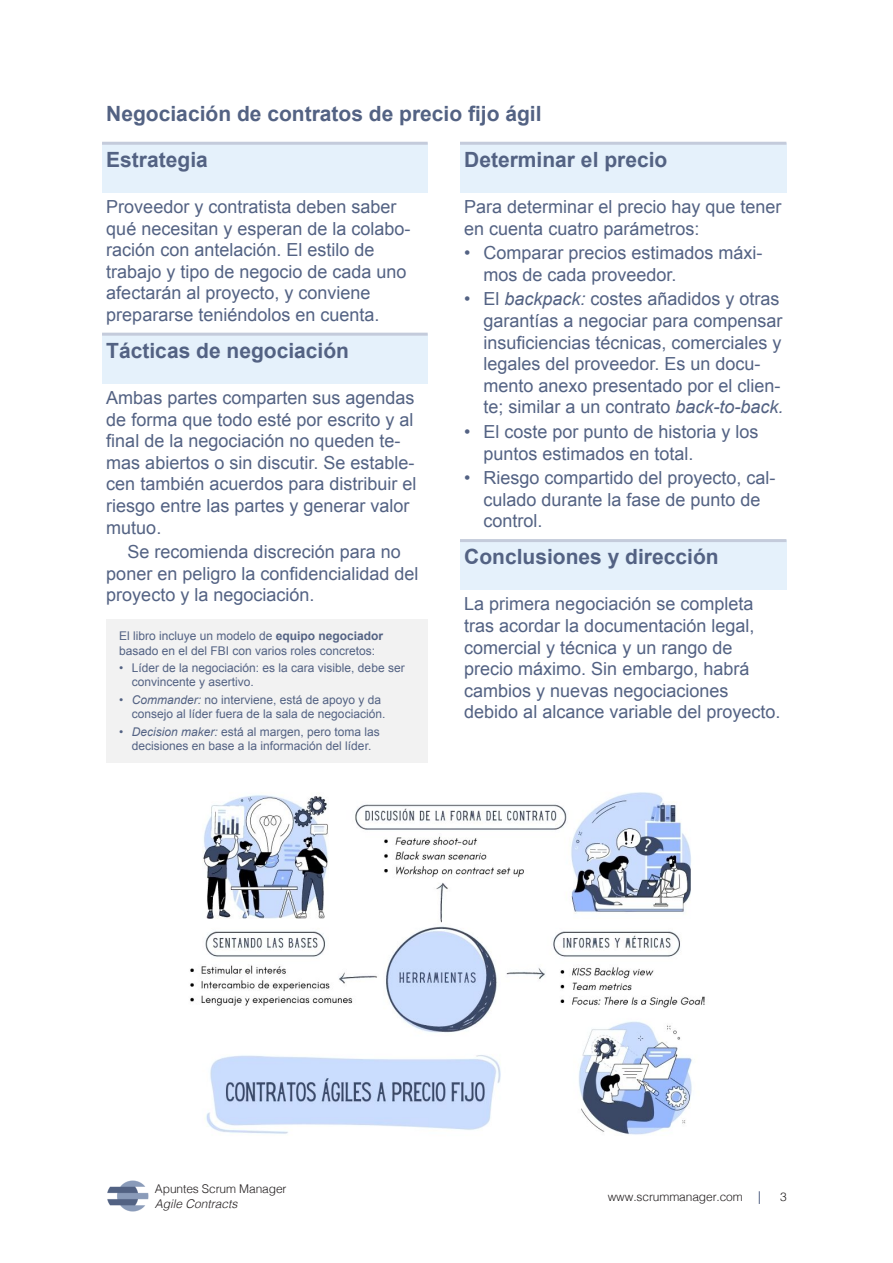
<style>
.page{position:relative;width:893px;height:1263px;background:#fff}
.page>*{position:absolute;margin:0;border:0;box-sizing:border-box;transform-origin:0 0}
.t1{font:700 21px "Arial";color:#536283}
.t2{font:18px/21.6px "Arial";color:#536283}
.t3{font:12px/14.4px "Arial";color:#536283}
.t4{font:300 12px "Helvetica";letter-spacing:-.01em;color:#231f20}
.t5{font:italic 300 12px "Helvetica";color:#231f20}
.s1{font-weight:700}
.s2{font-style:italic}
.s3{font-family:"Arial";font-weight:400;font-size:13.5px;color:#536283}
</style>
<div class="page">
<img style="left:190px;top:792px;width:515px;height:343px">
<img style="left:107px;top:1180px;width:41px;height:32px">
<div style="left:102px;top:143px;width:326px;height:49px;background:#e5f1fb"></div>
<hr style="left:102px;top:142px;width:326px;height:3px;background:#c4cbdb">
<div style="left:102px;top:334px;width:326px;height:49px;background:#e5f1fb"></div>
<hr style="left:102px;top:333px;width:326px;height:3px;background:#c4cbdb">
<div style="left:460px;top:143px;width:326px;height:49px;background:#e5f1fb"></div>
<hr style="left:460px;top:142px;width:326px;height:3px;background:#c4cbdb">
<div style="left:460px;top:541px;width:326px;height:49px;background:#e5f1fb"></div>
<hr style="left:460px;top:539px;width:326px;height:3px;background:#c4cbdb">
<div style="left:106px;top:619px;width:322px;height:144px;background:#f2f2f2"></div>
<p class="t1" style="left:106px;top:106px;width:437px">Negociación de contratos de precio fijo ágil</p>
<p class="t1" style="left:106px;top:151px;width:103px">Estrategia</p>
<p class="t2" style="left:106px;top:198px;width:306px">Proveedor y contratista deben saber qué necesitan y esperan de la colabo&shy;ración con antelación. El estilo de trabajo y tipo de negocio de cada uno afectarán al proyecto, y conviene prepararse teniéndolos en cuenta.</p>
<p class="t1" style="left:106px;top:342px;width:244px">Tácticas de negociación</p>
<p class="t2" style="left:106px;top:388px;width:312px">Ambas partes comparten sus agendas de forma que todo esté por escrito y al final de la negociación no queden te&shy;mas abiertos o sin discutir. Se estable&shy;cen también acuerdos para distribuir el riesgo entre las partes y generar valor mutuo.</p>
<p class="t2" style="left:106px;top:543px;width:314px;text-indent:21px">Se recomienda discreción para no poner en peligro la confidencialidad del proyecto y la negociación.</p>
<p class="t3" style="left:119px;top:630px;width:266px">El libro incluye un modelo de <span class="s1">equipo negociador </span>basado en el del FBI con varios roles concretos:</p>
<p class="t3" style="left:132px;top:662px;width:274px;text-indent:-13px">• Líder de la negociación: es la cara visible, debe ser convincente y asertivo.</p>
<p class="t3" style="left:132px;top:693px;width:255px;text-indent:-13px"><span class="s2">• Commander:</span> no interviene, está de apoyo y da consejo al líder fuera de la sala de negociación.</p>
<p class="t3" style="left:119px;top:725px;width:262px;text-align:center"><span class="s2">• Decision maker:</span> está al margen, pero toma las decisiones en base a la información del líder.</p>
<p class="t1" style="left:464px;top:151px;width:205px">Determinar el precio</p>
<p class="t2" style="left:464px;top:198px;width:319px">Para determinar el precio hay que tener en cuenta cuatro parámetros:</p>
<p class="t2" style="left:483px;top:244px;width:281px;text-indent:-19px">• Comparar precios estimados máxi&shy;mos de cada proveedor.</p>
<p class="t2" style="left:483px;top:290px;width:302px;text-indent:-19px">• El <span class="s2">backpack:</span> costes añadidos y otras garantías a negociar para compensar insuficiencias técnicas, comerciales y legales del proveedor. Es un docu&shy;mento anexo presentado por el clien&shy;te; similar a un contrato <span class="s2">back-to-back.</span></p>
<p class="t2" style="left:483px;top:423px;width:277px;text-indent:-19px">• El coste por punto de historia y los puntos estimados en total.</p>
<p class="t2" style="left:483px;top:469px;width:294px;text-indent:-19px">• Riesgo compartido del proyecto, cal&shy;culado durante la fase de punto de control.</p>
<p class="t1" style="left:464px;top:549px;width:256px">Conclusiones y dirección</p>
<p class="t2" style="left:464px;top:595px;width:318px">La primera negociación se completa tras acordar la documentación legal, comercial y técnica y un rango de precio máximo. Sin embargo, habrá cambios y nuevas negociaciones debido al alcance variable del proyecto.</p>
<p class="t4" style="left:155px;top:1184px;width:133px">Apuntes Scrum Manager</p>
<p class="t5" style="left:155px;top:1199px;width:84px">Agile Contracts</p>
<p class="t4" style="left:608px;top:1192px;width:155px">www.scrummanager.com <span class="s3">|</span></p>
<p class="t4" style="left:780px;top:1192px;width:8px">3</p>
</div>
